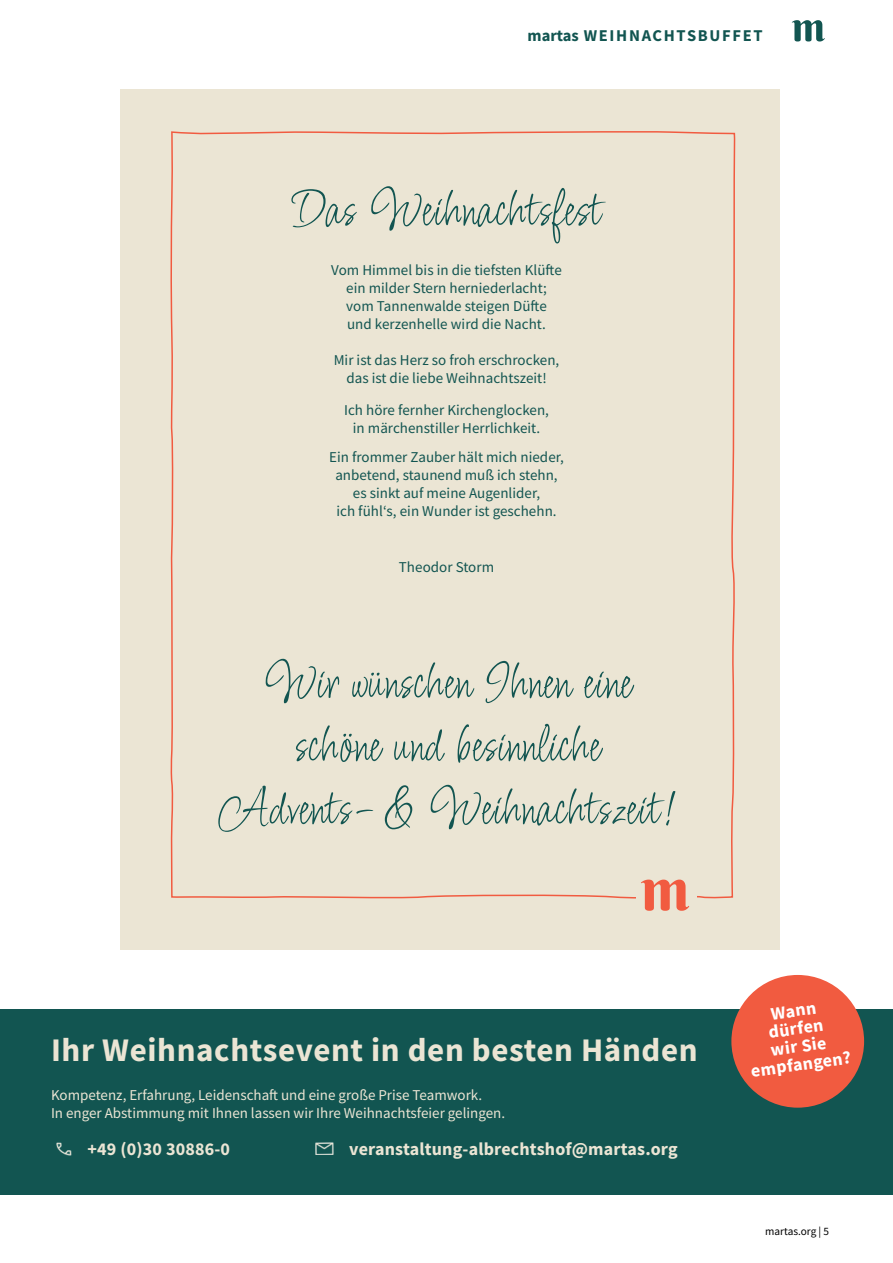
<style>
.page{position:relative;width:893px;height:1263px;background:#fff}
.page>*{position:absolute;margin:0;border:0;box-sizing:border-box;transform-origin:0 0}
.t1{font:52.5px/63px "Licorice";letter-spacing:.005em;color:#125551;text-align:center}
.t2{font:700 33px "Source Sans Pro";letter-spacing:.02em;color:#ebe5d4}
.t3{font:700 18px "Source Sans Pro";letter-spacing:.01em;color:#ebe5d4}
.t4{font:700 18px/18px "Source Sans Pro";color:#fff;text-align:center}
.t5{font:700 16.5px "Source Sans Pro";letter-spacing:.1em;color:#125551}
.t6{font:15px/18px "Source Sans Pro";letter-spacing:.005em;color:#125551;text-align:center}
.t7{font:15px/18px "Source Sans Pro";color:#ebe5d4}
.t8{font:11.25px "Source Sans Pro";color:#000}
</style>
<div class="page">
<div style="left:120px;top:89px;width:659px;height:861px;background:#ebe5d4"></div>
<div style="left:0;top:1009px;width:893px;height:186px;background:#125551"></div>
<div style="left:731px;top:975px;width:133px;height:133px;background:#f15b40;border-radius:50%"></div>
<img style="left:56px;top:1142px;width:16px;height:14px">
<img style="left:315px;top:1142px;width:19px;height:13px">
<svg style="left:170px;top:131px;width:566px;height:768px"></svg>
<svg style="left:792px;top:20px;width:33px;height:22px"></svg>
<div style="left:636px;top:873px;width:60px;height:47px;background:#ebe5d4"></div>
<svg style="left:641px;top:879px;width:48px;height:32px"></svg>
<p class="t5" style="left:527px;top:24px;width:237px">martas WEIHNACHTSBUFFET</p>
<h1 class="t1" style="left:292px;top:179px;width:310px">Das Weihnachtsfest</h1>
<p class="t6" style="left:331px;top:261px;width:232px">Vom Himmel bis in die tiefsten Klüfte ein milder Stern herniederlacht; vom Tannenwalde steigen Düfte<br>und kerzenhelle wird die Nacht.</p>
<p class="t6" style="left:334px;top:351px;width:227px">Mir ist das Herz so froh erschrocken, das ist die liebe Weihnachtszeit!</p>
<p class="t6" style="left:344px;top:400px;width:206px">Ich höre fernher Kirchenglocken, in märchenstiller Herrlichkeit.</p>
<p class="t6" style="left:329px;top:448px;width:236px">Ein frommer Zauber hält mich nieder, anbetend, staunend muß ich stehn, es sinkt auf meine Augenlider,<br>ich fühl‘s, ein Wunder ist geschehn.</p>
<p class="t6" style="left:399px;top:558px;width:97px">Theodor Storm</p>
<h1 class="t1" style="left:219px;top:651px;width:457px">Wir wünschen Ihnen eine schöne und besinnliche<br>Advents- &amp; Weihnachtszeit!</h1>
<h2 class="t2" style="left:51px;top:1027px;width:648px">Ihr Weihnachtsevent in den besten Händen</h2>
<p class="t7" style="left:51px;top:1086px;width:456px">Kompetenz, Erfahrung, Leidenschaft und eine große Prise Teamwork.<br>In enger Abstimmung mit Ihnen lassen wir Ihre Weihnachtsfeier gelingen.</p>
<p class="t3" style="left:88px;top:1136px;width:144px">+49 (0)30 30886-0</p>
<p class="t3" style="left:349px;top:1137px;width:330px">veranstaltung-albrechtshof@martas.org</p>
<p class="t4" style="left:742px;top:1008px;width:102px;rotate:-8deg">Wann dürfen<br>wir Sie empfangen?</p>
<p class="t8" style="left:765px;top:1224px;width:65px">martas.org | 5</p>
</div>
